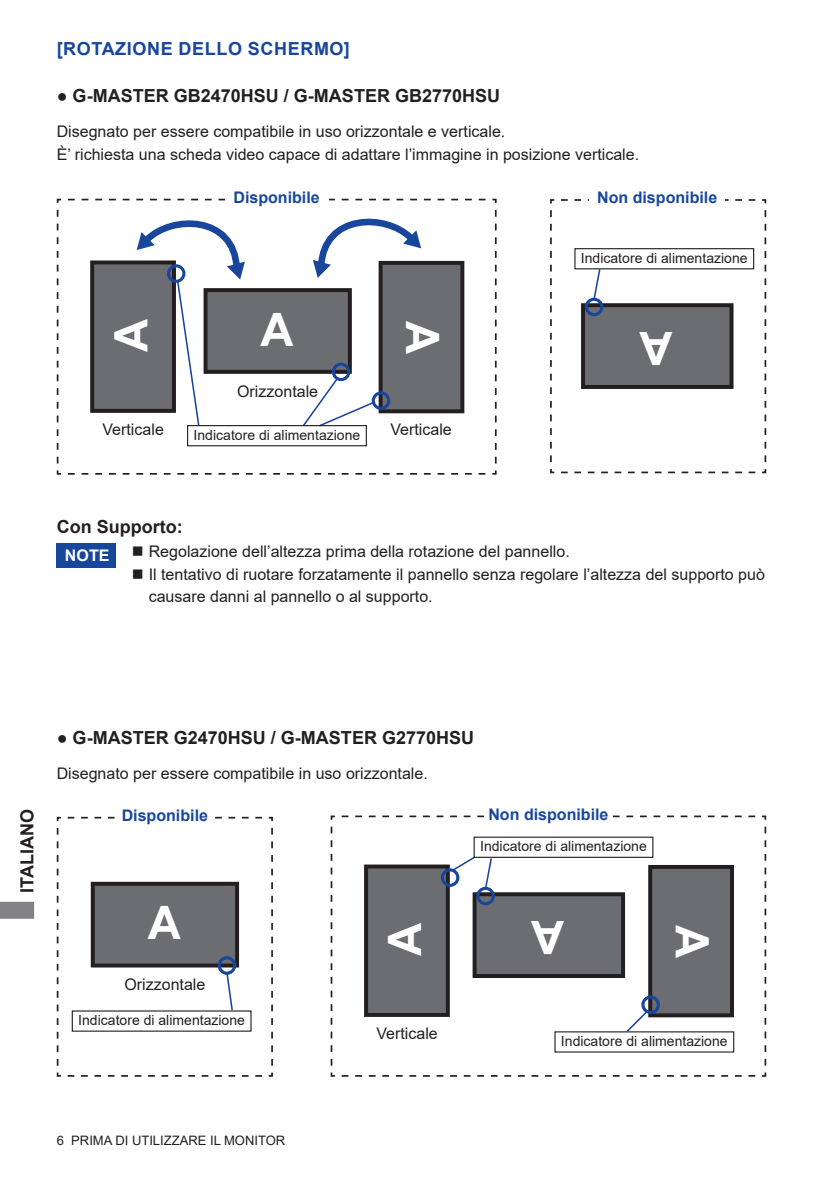
<style>
.page{position:relative;width:840px;height:1191px;background:#fff}
.page>*{position:absolute;margin:0;border:0;box-sizing:border-box;transform-origin:0 0}
.t1{font:700 46px "Arial";color:#fff}
.t2{font:700 18px "Arial";color:#231f20}
.t3{font:700 18px "Arial";letter-spacing:.035em;color:#18469d}
.t4{font:16px/22.6px "Arial";color:#231f20}
.t5{font:700 16px "Arial";color:#18469d}
.t6{font:700 16px "Arial";color:#fff}
.t7{font:14px "Arial";color:#231f20}
.t8{font:13px "Arial";color:#231f20}
.s1{font-weight:400}
</style>
<div class="page">
<svg style="left:0;top:901px;width:34px;height:17px"></svg>
<svg style="left:56px;top:816px;width:217px;height:261px"></svg>
<div style="left:93px;top:883px;width:144px;height:82px;background:#6c6d70"></div>
<div style="left:91px;top:881px;width:148px;height:86px;border:4px solid #231f20"></div>
<div style="left:217px;top:956px;width:19px;height:18px;border:3px solid #18469d;border-radius:50%"></div>
<svg style="left:330px;top:815px;width:436px;height:262px"></svg>
<div style="left:474px;top:894px;width:148px;height:82px;background:#6c6d70"></div>
<div style="left:472px;top:892px;width:152px;height:86px;border:4px solid #231f20"></div>
<div style="left:366px;top:866px;width:81px;height:149px;background:#6c6d70"></div>
<div style="left:364px;top:864px;width:85px;height:153px;border:4px solid #231f20"></div>
<div style="left:649px;top:867px;width:82px;height:148px;background:#6c6d70"></div>
<div style="left:648px;top:865px;width:85px;height:152px;border:4px solid #231f20"></div>
<div style="left:440px;top:868px;width:19px;height:19px;border:3px solid #18469d;border-radius:50%"></div>
<div style="left:476px;top:886px;width:18px;height:19px;border:3px solid #18469d;border-radius:50%"></div>
<div style="left:641px;top:995px;width:18px;height:19px;border:3px solid #18469d;border-radius:50%"></div>
<div style="left:120px;top:807px;width:90px;height:24px;background:#fff"></div>
<svg style="left:225px;top:971px;width:9px;height:39px"></svg>
<svg style="left:450px;top:855px;width:25px;height:17px"></svg>
<svg style="left:483px;top:858px;width:9px;height:32px"></svg>
<svg style="left:625px;top:1010px;width:23px;height:21px"></svg>
<div style="left:487px;top:806px;width:121px;height:25px;background:#fff"></div>
<div style="left:473px;top:836px;width:180px;height:22px;border:1px solid #231f20"></div>
<div style="left:57px;top:543px;width:59px;height:25px;background:#18469d"></div>
<svg style="left:550px;top:199px;width:216px;height:275px"></svg>
<svg style="left:56px;top:198px;width:441px;height:277px"></svg>
<div style="left:92px;top:262px;width:82px;height:149px;background:#6c6d70"></div>
<div style="left:90px;top:260px;width:86px;height:153px;border:4px solid #231f20"></div>
<div style="left:380px;top:263px;width:82px;height:148px;background:#6c6d70"></div>
<div style="left:378px;top:261px;width:86px;height:152px;border:4px solid #231f20"></div>
<div style="left:371px;top:391px;width:19px;height:19px;border:3px solid #18469d;border-radius:50%"></div>
<div style="left:225px;top:190px;width:103px;height:24px;background:#fff"></div>
<div style="left:589px;top:190px;width:135px;height:24px;background:#fff"></div>
<div style="left:205px;top:290px;width:144px;height:82px;background:#6c6d70"></div>
<div style="left:203px;top:288px;width:148px;height:86px;border:4px solid #231f20"></div>
<div style="left:331px;top:362px;width:19px;height:19px;border:3px solid #18469d;border-radius:50%"></div>
<svg style="left:301px;top:377px;width:74px;height:51px"></svg>
<div style="left:582px;top:305px;width:149px;height:82px;background:#6c6d70"></div>
<div style="left:580px;top:303px;width:153px;height:86px;border:4px solid #231f20"></div>
<div style="left:584px;top:298px;width:19px;height:18px;border:3px solid #18469d;border-radius:50%"></div>
<svg style="left:592px;top:269px;width:9px;height:32px"></svg>
<svg style="left:137px;top:219px;width:108px;height:207px"></svg>
<div style="left:187px;top:425px;width:179px;height:21px;border:1px solid #231f20"></div>
<div style="left:574px;top:248px;width:179px;height:21px;border:1px solid #231f20"></div>
<p class="t3" style="left:57px;top:36px;width:294px">[ROTAZIONE DELLO SCHERMO]</p>
<p class="t2" style="left:57px;top:83px;width:444px"><span class="s1">●</span> G-MASTER GB2470HSU / G-MASTER GB2770HSU</p>
<p class="t4" style="left:57px;top:120px;width:583px">Disegnato per essere compatibile in uso orizzontale e verticale.<br>È’ richiesta una scheda video capace di adattare l’immagine in posizione verticale.</p>
<p class="t5" style="left:233px;top:186px;width:88px">Disponibile</p>
<h1 class="t1" style="left:99px;top:352px;width:35px;rotate:-90deg">A</h1>
<h1 class="t1" style="left:454px;top:321px;width:35px;rotate:90deg">A</h1>
<p class="t4" style="left:237px;top:379px;width:82px">Orizzontale</p>
<p class="t4" style="left:390px;top:417px;width:63px">Verticale</p>
<p class="t4" style="left:102px;top:417px;width:63px">Verticale</p>
<p class="t7" style="left:193px;top:425px;width:168px">Indicatore di alimentazione</p>
<p class="t2" style="left:57px;top:513px;width:127px">Con Supporto:</p>
<p class="t5" style="left:596px;top:186px;width:122px">Non disponibile</p>
<p class="t7" style="left:580px;top:248px;width:168px">Indicatore di alimentazione</p>
<h1 class="t1" style="left:672px;top:380px;width:35px;rotate:-180deg">A</h1>
<p class="t6" style="left:65px;top:544px;width:46px">NOTE</p>
<p class="t4" style="left:132px;top:540px;width:439px">■ Regolazione dell’altezza prima della rotazione del pannello.</p>
<p class="t4" style="left:149px;top:562px;width:617px;text-indent:-17px">■ Il tentativo di ruotare forzatamente il pannello senza regolare l’altezza del supporto può causare danni al pannello o al supporto.</p>
<p class="t2" style="left:14px;top:892px;width:85px;rotate:-90deg">ITALIANO</p>
<p class="t2" style="left:57px;top:724px;width:418px"><span class="s1">●</span> G-MASTER G2470HSU / G-MASTER G2770HSU</p>
<p class="t4" style="left:57px;top:761px;width:372px">Disegnato per essere compatibile in uso orizzontale.</p>
<p class="t5" style="left:122px;top:804px;width:88px">Disponibile</p>
<p class="t5" style="left:488px;top:803px;width:122px">Non disponibile</p>
<p class="t7" style="left:480px;top:836px;width:168px">Indicatore di alimentazione</p>
<p class="t4" style="left:124px;top:973px;width:82px">Orizzontale</p>
<p class="t7" style="left:78px;top:1010px;width:168px">Indicatore di alimentazione</p>
<h1 class="t1" style="left:563px;top:969px;width:35px;rotate:-180deg">A</h1>
<h1 class="t1" style="left:372px;top:956px;width:35px;rotate:-90deg">A</h1>
<h1 class="t1" style="left:724px;top:925px;width:35px;rotate:90deg">A</h1>
<p class="t4" style="left:376px;top:1021px;width:63px">Verticale</p>
<p class="t7" style="left:560px;top:1031px;width:168px">Indicatore di alimentazione</p>
<p class="t8" style="left:57px;top:1131px;width:230px">6 PRIMA DI UTILIZZARE IL MONITOR</p>
</div>
